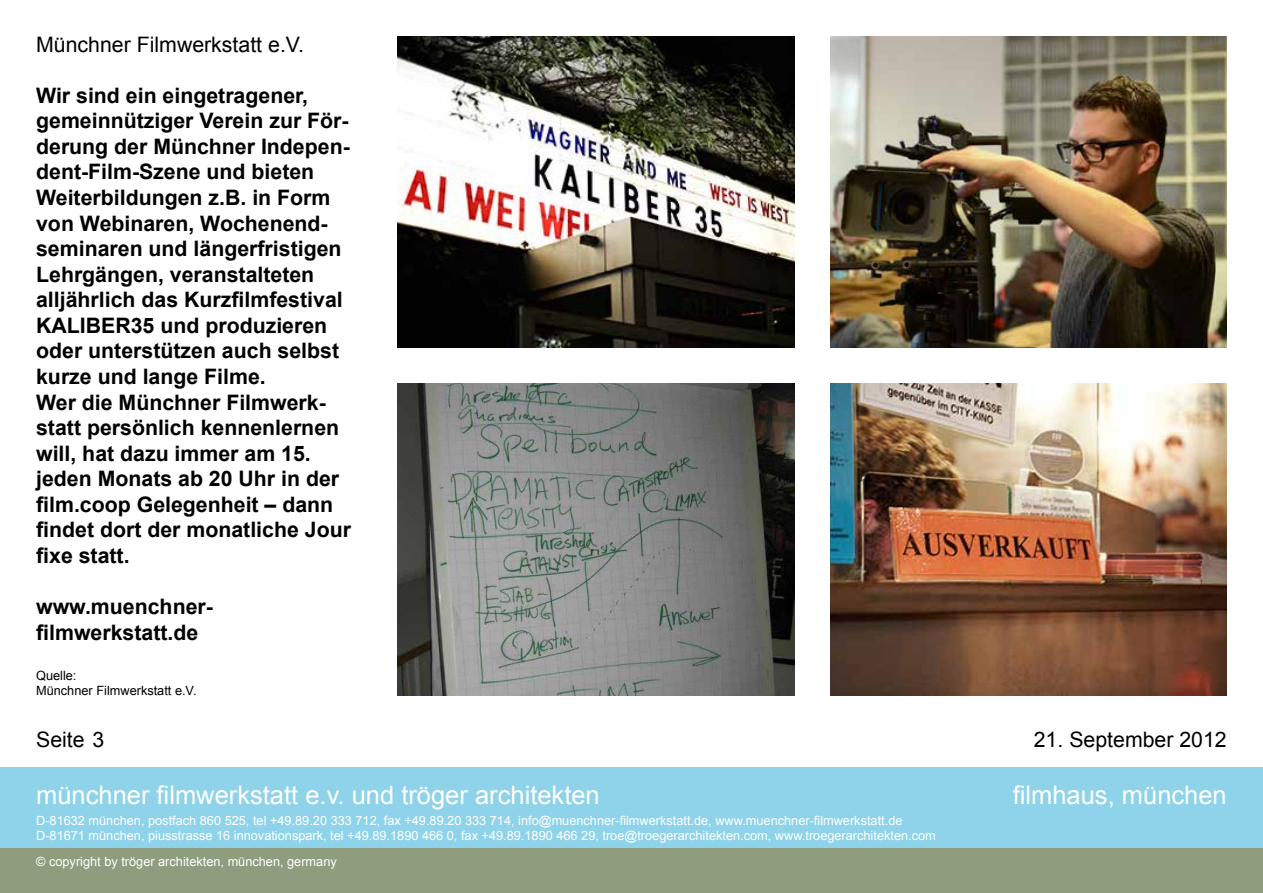
<style>
.page{position:relative;width:1263px;height:893px;background:#fff}
.page>*{position:absolute;margin:0;border:0;box-sizing:border-box;transform-origin:0 0}
.t1{font:25.5px "Arial";color:#fff}
.t2{font:700 21.3px/25.5px "Arial";color:#000}
.t3{font:21.3px "Arial";color:#000}
.t4{font:12.75px/15.3px "Arial";color:#fff}
.t5{font:12.75px/15.3px "Arial";color:#000}
</style>
<div class="page">
<img style="left:830px;top:384px;width:397px;height:311px">
<img style="left:830px;top:36px;width:397px;height:312px">
<img style="left:398px;top:384px;width:396px;height:311px">
<img style="left:398px;top:36px;width:396px;height:312px">
<div style="left:0;top:767px;width:1263px;height:81px;background:#8ed3ea"></div>
<div style="left:0;top:848px;width:1263px;height:45px;background:#8d9d7d"></div>
<p class="t3" style="left:36px;top:30px;width:269px">Münchner Filmwerkstatt e.V.</p>
<p class="t2" style="left:36px;top:83px;width:316px">Wir sind ein eingetragener, gemeinnütziger Verein zur För&shy;derung der Münchner Indepen&shy;dent-Film-Szene und bieten<br>Weiterbildungen z.B. in Form von Webinaren, Wochenend&shy;seminaren und längerfristigen<br>Lehrgängen, veranstalteten alljährlich das Kurzfilmfestival<br>KALIBER35 und produzieren oder unterstützen auch selbst kurze und lange Filme.<br>Wer die Münchner Filmwerk&shy;statt persönlich kennenlernen will, hat dazu immer am 15. jeden Monats ab 20 Uhr in der film.coop Gelegenheit – dann findet dort der monatliche Jour fixe statt.</p>
<p class="t2" style="left:36px;top:594px;width:178px">www.muenchner&shy;filmwerkstatt.de</p>
<p class="t5" style="left:36px;top:668px;width:162px">Quelle:<br>Münchner Filmwerkstatt e.V.</p>
<p class="t3" style="left:36px;top:726px;width:70px">Seite 3</p>
<p class="t1" style="left:36px;top:778px;width:565px">münchner filmwerkstatt e.v. und tröger architekten</p>
<p class="t4" style="left:36px;top:812px;width:901px">D-81632 münchen, postfach 860 525, tel +49.89.20 333 712, fax +49.89.20 333 714, info@muenchner-filmwerkstatt.de, www.muenchner-filmwerkstatt.de<br>D-81671 münchen, piusstrasse 16 innovationspark, tel +49.89.1890 466 0, fax +49.89.1890 466 29, troe@troegerarchitekten.com, www.troegerarchitekten.com</p>
<p class="t4" style="left:36px;top:854px;width:302px">© copyright by tröger architekten, münchen, germany</p>
<p class="t3" style="left:1034px;top:725px;width:194px">21. September 2012</p>
<p class="t1" style="left:1013px;top:778px;width:215px">filmhaus, münchen</p>
</div>
